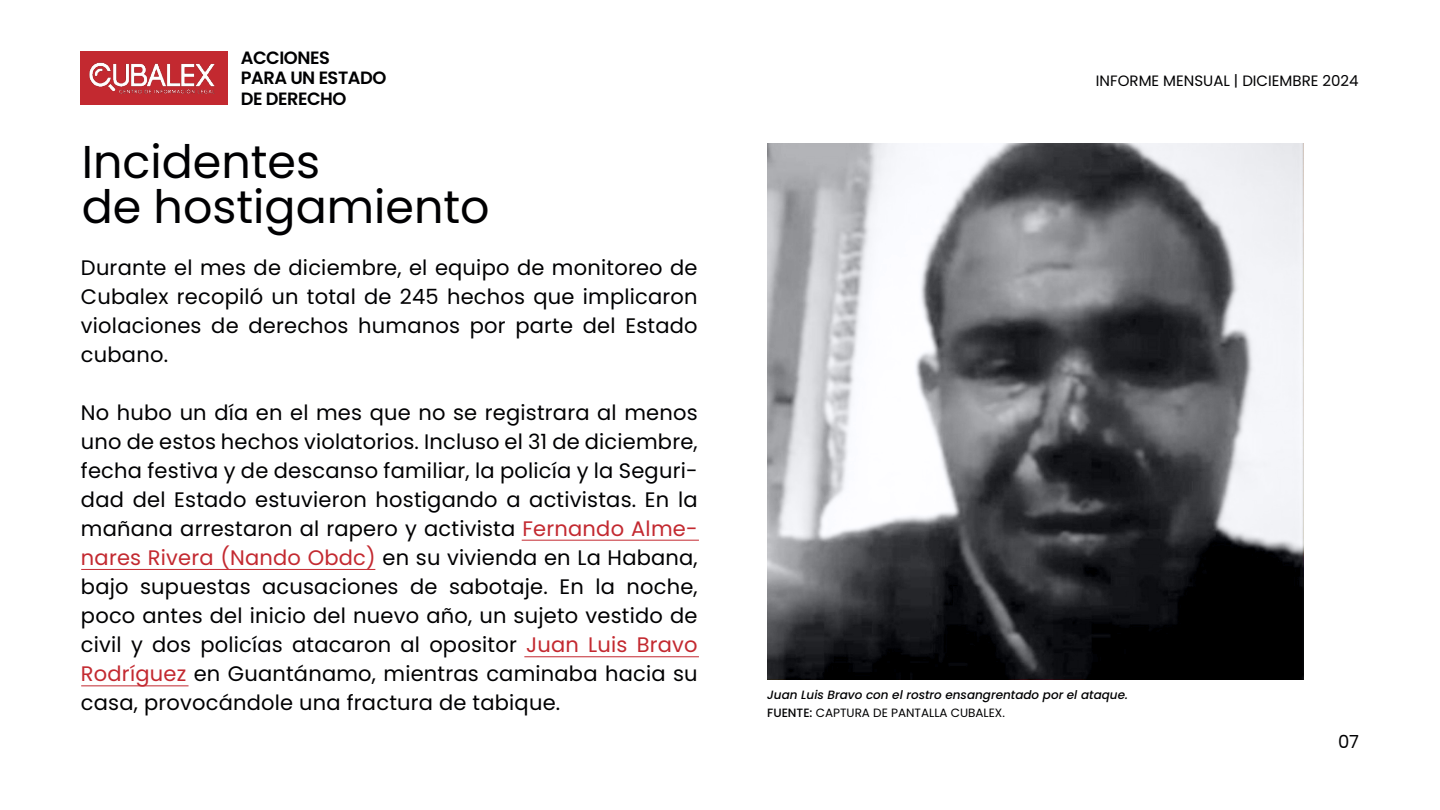
<style>
.page{position:relative;width:1440px;height:810px;background:#fff}
.page>*{position:absolute;margin:0;border:0;box-sizing:border-box;transform-origin:0 0}
.t1{font:46px/45px "Poppins";color:#000002}
.t2{font:21px/29px "Poppins";letter-spacing:.01em;color:#000002;text-align:justify}
.t3{font:18px "Poppins";color:#000002}
.t4{font:600 17.8px/20.5px "Poppins";letter-spacing:-.025em;color:#000002}
.t5{font:15px "Poppins";color:#000002}
.t6{font:italic 500 12px/18px "Poppins";color:#000002}
.s1{color:#c32930}
.s2{font-style:normal}
.s3{font-weight:400;font-style:normal}
</style>
<div class="page">
<div style="left:81px;top:51px;width:147px;height:54px;background:#c32930"></div>
<img style="left:89px;top:62px;width:126px;height:32px">
<svg style="left:767px;top:143px;width:536px;height:536px"></svg>
<hr style="left:81px;top:569px;width:294px;height:1px;background:#c32930">
<hr style="left:81px;top:685px;width:108px;height:1px;background:#c32930">
<hr style="left:522px;top:540px;width:177px;height:1px;background:#c32930">
<hr style="left:524px;top:656px;width:175px;height:1px;background:#c32930">
<p class="t4" style="left:241px;top:47px;width:147px">ACCIONES<br>PARA UN ESTADO<br>DE DERECHO</p>
<h1 class="t1" style="left:82px;top:140px;width:409px">Incidentes<br>de hostigamiento</h1>
<p class="t2" style="left:81px;top:253px;width:618px">Durante el mes de diciembre, el equipo de monitoreo de Cubalex recopiló un total de 245 hechos que implicaron violaciones de derechos humanos por parte del Estado cubano.</p>
<p class="t2" style="left:81px;top:398px;width:618px">No hubo un día en el mes que no se registrara al menos uno de estos hechos violatorios. Incluso el 31 de diciembre, fecha festiva y de descanso familiar, la policía y la Seguri&shy;dad del Estado estuvieron hostigando a activistas. En la mañana arrestaron al rapero y activista <span class="s1">Fernando Alme&shy;nares Rivera (Nando Obdc)</span> en su vivienda en La Habana, bajo supuestas acusaciones de sabotaje. En la noche, poco antes del inicio del nuevo año, un sujeto vestido de civil y dos policías atacaron al opositor <span class="s1">Juan Luis Bravo Rodríguez</span> en Guantánamo, mientras caminaba hacia su casa, provocándole una fractura de tabique.</p>
<p class="t5" style="left:1096px;top:72px;width:264px">INFORME MENSUAL | DICIEMBRE 2024</p>
<p class="t6" style="left:767px;top:686px;width:362px">Juan Luis Bravo con el rostro ensangrentado por el ataque.<br><span class="s2">FUENTE:</span> <span class="s3">CAPTURA DE PANTALLA CUBALEX.</span></p>
<p class="t3" style="left:1338px;top:732px;width:22px">07</p>
</div>
